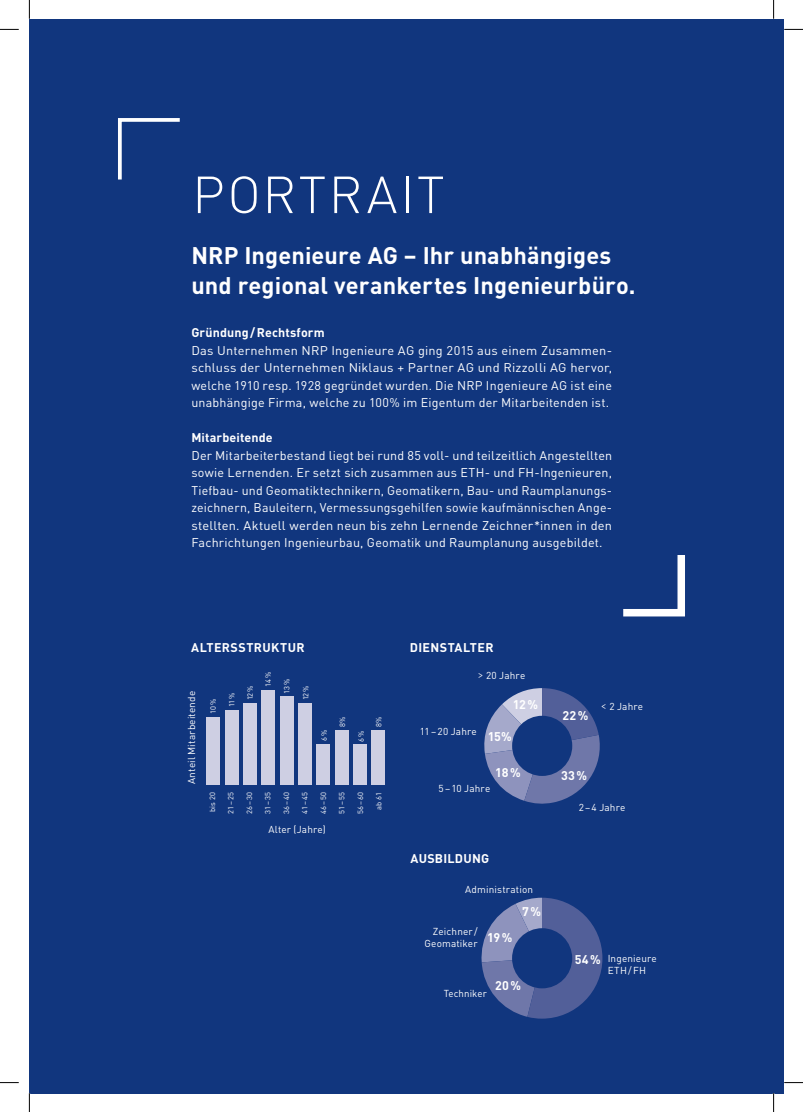
<style>
.page{position:relative;width:803px;height:1112px;background:#fff}
.page>*{position:absolute;margin:0;border:0;box-sizing:border-box;transform-origin:0 0}
.t1{font:300 51.25px "DIN Pro";letter-spacing:.05em;color:#fff}
.t2{font:700 23.75px/30px "DIN Pro";letter-spacing:.005em;color:#fff}
.t3{font:12.5px/17.5px "DIN Pro";letter-spacing:.015em;color:#fff;text-align:justify}
.t4{font:700 12.5px "DIN Pro";letter-spacing:.02em;color:#fff}
.t5{font:10px/12.5px "DIN Pro";letter-spacing:.015em;color:#fff;text-align:right}
.t6{font:7.5px "DIN Pro";letter-spacing:.03em;color:#fff}
.s1{font-family:"Andale Mono"}
</style>
<div class="page">
<div style="left:29px;top:19px;width:755px;height:1073px;background:#11367e"></div>
<svg style="left:484px;top:688px;width:116px;height:116px"></svg>
<div style="left:512px;top:715px;width:60px;height:60px;background:#11367e;border-radius:50%"></div>
<div style="left:353px;top:743px;width:14px;height:41px;background:#cecfe3"></div>
<div style="left:335px;top:730px;width:13px;height:54px;background:#cecfe3"></div>
<div style="left:372px;top:730px;width:13px;height:54px;background:#cecfe3"></div>
<div style="left:317px;top:743px;width:13px;height:41px;background:#cecfe3"></div>
<div style="left:298px;top:703px;width:14px;height:81px;background:#cecfe3"></div>
<div style="left:280px;top:696px;width:13px;height:88px;background:#cecfe3"></div>
<div style="left:261px;top:689px;width:14px;height:95px;background:#cecfe3"></div>
<div style="left:243px;top:703px;width:14px;height:81px;background:#cecfe3"></div>
<div style="left:225px;top:709px;width:13px;height:75px;background:#cecfe3"></div>
<div style="left:206px;top:716px;width:14px;height:68px;background:#cecfe3"></div>
<svg style="left:481px;top:897px;width:121px;height:121px"></svg>
<div style="left:512px;top:927px;width:60px;height:61px;background:#11367e;border-radius:50%"></div>
<svg style="left:623px;top:555px;width:62px;height:62px"></svg>
<svg style="left:118px;top:118px;width:62px;height:62px"></svg>
<svg style="left:0;top:29px;width:19px;height:1px"></svg>
<svg style="left:784px;top:29px;width:19px;height:1px"></svg>
<svg style="left:0;top:1082px;width:19px;height:1px"></svg>
<svg style="left:784px;top:1082px;width:19px;height:1px"></svg>
<svg style="left:29px;top:0;width:1px;height:19px"></svg>
<svg style="left:29px;top:1092px;width:1px;height:19px"></svg>
<svg style="left:773px;top:0;width:1px;height:19px"></svg>
<svg style="left:773px;top:1092px;width:1px;height:19px"></svg>
<h1 class="t1" style="left:192px;top:155px;width:254px">PORTRAIT</h1>
<h2 class="t2" style="left:191px;top:237px;width:446px">NRP Ingenieure AG – Ihr unabhängiges und regional verankertes Ingenieurbüro.</h2>
<p class="t4" style="left:191px;top:322px;width:135px">Gründung/Rechtsform</p>
<p class="t3" style="left:191px;top:340px;width:422px">Das Unternehmen NRP Ingenieure AG ging 2015 aus einem Zusammen&shy;schluss der Unternehmen Niklaus + Partner AG und Rizzolli AG hervor, welche 1910 resp. 1928 gegründet wurden. Die NRP Ingenieure AG ist eine unabhängige Firma, welche zu 100% im Eigentum der Mitarbeitenden ist.</p>
<p class="t4" style="left:191px;top:427px;width:83px">Mitarbeitende</p>
<p class="t3" style="left:191px;top:445px;width:422px">Der Mitarbeiterbestand liegt bei rund 85 voll- und teilzeitlich Angestellten sowie Lernenden. Er setzt sich zusammen aus ETH- und FH-Ingenieuren, Tiefbau- und Geomatiktechnikern, Geomatikern, Bau- und Raumplanungs&shy;zeichnern, Bauleitern, Vermessungsgehilfen sowie kaufmännischen Ange&shy;stellten. Aktuell werden neun bis zehn Lernende Zeichner*innen in den Fachrichtungen Ingenieurbau, Geomatik und Raumplanung ausgebildet.</p>
<p class="t4" style="left:191px;top:637px;width:115px">ALTERSSTRUKTUR</p>
<p class="t5" style="left:184px;top:783px;width:94px;rotate:-90deg">Anteil Mitarbeitende</p>
<p class="t6" style="left:206px;top:812px;width:22px;rotate:-90deg">bis 20</p>
<p class="t6" style="left:225px;top:813px;width:23px;rotate:-90deg">21–25</p>
<p class="t6" style="left:243px;top:813px;width:24px;rotate:-90deg">26–30</p>
<p class="t6" style="left:262px;top:813px;width:23px;rotate:-90deg">31–35</p>
<p class="t6" style="left:280px;top:814px;width:24px;rotate:-90deg">36–40</p>
<p class="t6" style="left:299px;top:813px;width:23px;rotate:-90deg">41–45</p>
<p class="t6" style="left:317px;top:814px;width:24px;rotate:-90deg">46–50</p>
<p class="t6" style="left:336px;top:813px;width:23px;rotate:-90deg">51–55</p>
<p class="t6" style="left:354px;top:814px;width:24px;rotate:-90deg">56–60</p>
<p class="t6" style="left:373px;top:809px;width:19px;rotate:-90deg">ab 61</p>
<p class="t6" style="left:262px;top:686px;width:16px;rotate:-90deg">14%</p>
<p class="t6" style="left:281px;top:693px;width:16px;rotate:-90deg">13%</p>
<p class="t6" style="left:244px;top:700px;width:16px;rotate:-90deg">12%</p>
<p class="t6" style="left:300px;top:700px;width:16px;rotate:-90deg">12%</p>
<p class="t6" style="left:226px;top:707px;width:16px;rotate:-90deg">11%</p>
<p class="t6" style="left:207px;top:713px;width:16px;rotate:-90deg">10%</p>
<p class="t6" style="left:337px;top:727px;width:13px;rotate:-90deg">8%</p>
<p class="t6" style="left:373px;top:727px;width:13px;rotate:-90deg">8%</p>
<p class="t6" style="left:318px;top:740px;width:13px;rotate:-90deg">6%</p>
<p class="t6" style="left:355px;top:741px;width:13px;rotate:-90deg">6%</p>
<p class="t5" style="left:269px;top:821px;width:59px">Alter (Jahre)</p>
<p class="t4" style="left:410px;top:637px;width:85px">DIENSTALTER</p>
<p class="t5" style="left:477px;top:668px;width:49px"><span class="s1">&gt;</span> 20 Jahre</p>
<p class="t5" style="left:420px;top:723px;width:58px">11–20 Jahre</p>
<p class="t4" style="left:513px;top:693px;width:27px">12%</p>
<p class="t4" style="left:488px;top:725px;width:25px">15%</p>
<p class="t4" style="left:562px;top:705px;width:27px">22%</p>
<p class="t4" style="left:495px;top:762px;width:27px">18%</p>
<p class="t4" style="left:561px;top:764px;width:28px">33%</p>
<p class="t5" style="left:438px;top:780px;width:53px">5–10 Jahre</p>
<p class="t5" style="left:601px;top:698px;width:44px"><span class="s1">&lt;</span> 2 Jahre</p>
<p class="t4" style="left:410px;top:847px;width:80px">AUSBILDUNG</p>
<p class="t5" style="left:465px;top:882px;width:69px">Administration</p>
<p class="t5" style="left:424px;top:923px;width:55px">Zeichner /<br>Geomatiker</p>
<p class="t4" style="left:522px;top:901px;width:20px">7%</p>
<p class="t4" style="left:487px;top:926px;width:27px">19%</p>
<p class="t5" style="left:444px;top:985px;width:45px">Techniker</p>
<p class="t4" style="left:495px;top:974px;width:27px">20%</p>
<p class="t5" style="left:579px;top:799px;width:48px">2–4 Jahre</p>
<p class="t4" style="left:575px;top:948px;width:28px">54%</p>
<p class="t5" style="left:608px;top:950px;width:51px;text-align:left">Ingenieure<br>ETH/FH</p>
</div>
